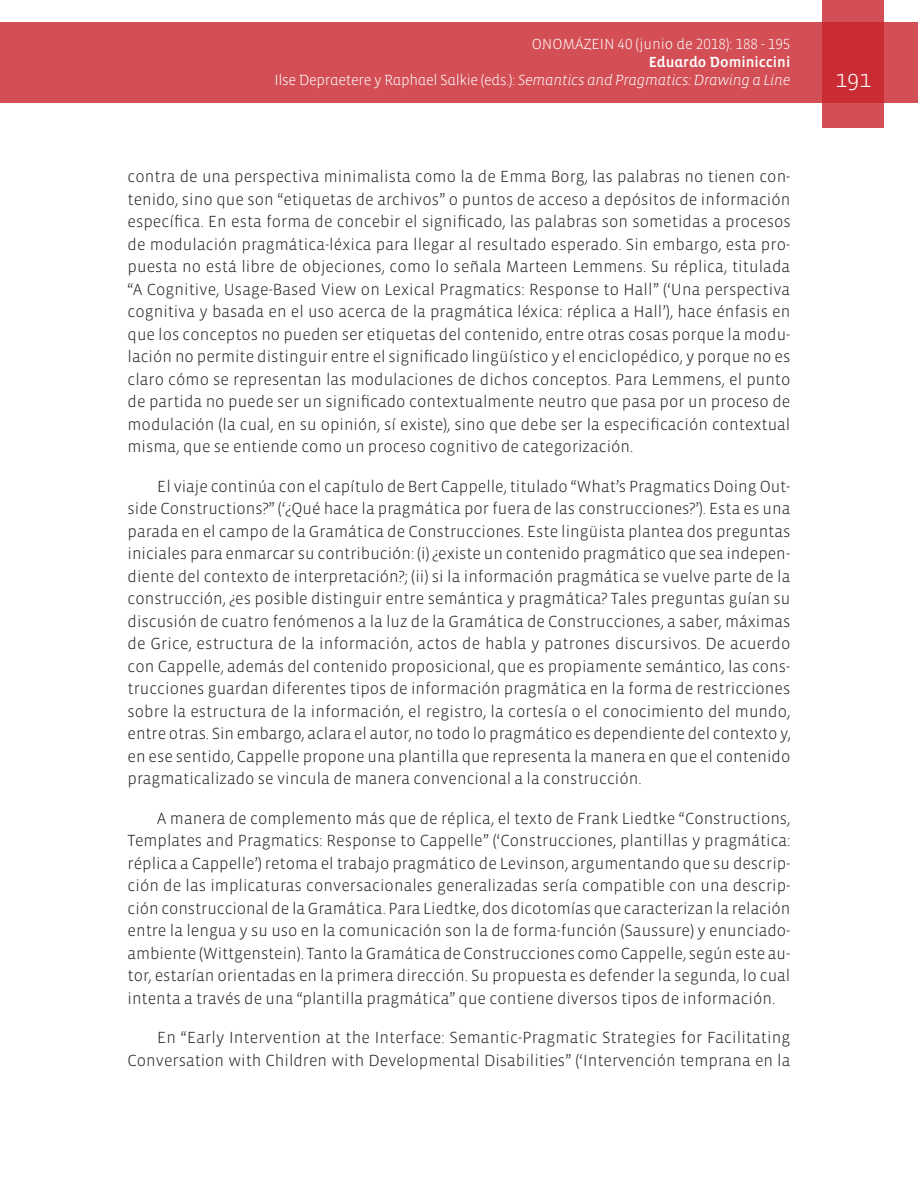
<style>
.page{position:relative;width:918px;height:1188px;background:#fff}
.page>*{position:absolute;margin:0;border:0;box-sizing:border-box;transform-origin:0 0}
.t1{font:300 24px "Vista Sans";color:#fff}
.Textos{font:300 16.5px/22.5px "Vista Sans";color:#231f20;text-align:justify}
.t2{font:300 15px "Vista Sans Alt";letter-spacing:-.02em;color:#fff}
.t3{font:300 15px "Vista Sans Alt";color:#fff}
.t4{font:15px "Vista Sans Alt Med";color:#fff}
.s1{font-family:"Vista Sans Alt Light Ita";font-weight:400}
</style>
<div class="page">
<div style="left:0;top:23px;width:918px;height:80px;background:#d34f55"></div>
<svg style="left:822px;top:0;width:62px;height:128px;background:#cd383f"></svg>
<p class="t3" style="left:532px;top:37px;width:260px">ONOMÁZEIN 40 (junio de 2018): 188 - 195</p>
<p class="t4" style="left:649px;top:55px;width:143px">Eduardo Dominiccini</p>
<p class="t2" style="left:275px;top:73px;width:517px">Ilse Depraetere y Raphael Salkie (eds.): <span class="s1">Semantics and Pragmatics: Drawing a Line</span></p>
<h1 class="t1" style="left:835px;top:66px;width:37px">191</h1>
<p class="Textos" style="left:128px;top:166px;width:665px">contra de una perspectiva minimalista como la de Emma Borg, las palabras no tienen con&shy;tenido, sino que son “etiquetas de archivos” o puntos de acceso a depósitos de información específica. En esta forma de concebir el significado, las palabras son sometidas a procesos de modulación pragmática-léxica para llegar al resultado esperado. Sin embargo, esta pro&shy;puesta no está libre de objeciones, como lo señala Marteen Lemmens. Su réplica, titulada “A Cognitive, Usage-Based View on Lexical Pragmatics: Response to Hall” (‘Una perspectiva cognitiva y basada en el uso acerca de la pragmática léxica: réplica a Hall’), hace énfasis en que los conceptos no pueden ser etiquetas del contenido, entre otras cosas porque la modu&shy;lación no permite distinguir entre el significado lingüístico y el enciclopédico, y porque no es claro cómo se representan las modulaciones de dichos conceptos. Para Lemmens, el punto de partida no puede ser un significado contextualmente neutro que pasa por un proceso de modulación (la cual, en su opinión, sí existe), sino que debe ser la especificación contextual misma, que se entiende como un proceso cognitivo de categorización.</p>
<p class="Textos" style="left:128px;top:475px;width:665px;text-indent:30px">El viaje continúa con el capítulo de Bert Cappelle, titulado “What’s Pragmatics Doing Out&shy;side Constructions?” (‘¿Qué hace la pragmática por fuera de las construcciones?’). Esta es una parada en el campo de la Gramática de Construcciones. Este lingüista plantea dos preguntas iniciales para enmarcar su contribución: (i) ¿existe un contenido pragmático que sea indepen&shy;diente del contexto de interpretación?; (ii) si la información pragmática se vuelve parte de la construcción, ¿es posible distinguir entre semántica y pragmática? Tales preguntas guían su discusión de cuatro fenómenos a la luz de la Gramática de Construcciones, a saber, máximas de Grice, estructura de la información, actos de habla y patrones discursivos. De acuerdo con Cappelle, además del contenido proposicional, que es propiamente semántico, las cons&shy;trucciones guardan diferentes tipos de información pragmática en la forma de restricciones sobre la estructura de la información, el registro, la cortesía o el conocimiento del mundo, entre otras. Sin embargo, aclara el autor, no todo lo pragmático es dependiente del contexto y, en ese sentido, Cappelle propone una plantilla que representa la manera en que el contenido pragmaticalizado se vincula de manera convencional a la construcción.</p>
<p class="Textos" style="left:128px;top:807px;width:664px;text-indent:30px">A manera de complemento más que de réplica, el texto de Frank Liedtke “Constructions, Templates and Pragmatics: Response to Cappelle” (‘Construcciones, plantillas y pragmática: réplica a Cappelle’) retoma el trabajo pragmático de Levinson, argumentando que su descrip&shy;ción de las implicaturas conversacionales generalizadas sería compatible con una descrip&shy;ción construccional de la Gramática. Para Liedtke, dos dicotomías que caracterizan la relación entre la lengua y su uso en la comunicación son la de forma-función (Saussure) y enunciado&shy;ambiente (Wittgenstein). Tanto la Gramática de Construcciones como Cappelle, según este au&shy;tor, estarían orientadas en la primera dirección. Su propuesta es defender la segunda, lo cual intenta a través de una “plantilla pragmática” que contiene diversos tipos de información.</p>
<p class="Textos" style="left:128px;top:1027px;width:664px;text-align:right">En “Early Intervention at the Interface: Semantic-Pragmatic Strategies for Facilitating<br>Conversation with Children with Developmental Disabilities” (‘Intervención temprana en la</p>
</div>
